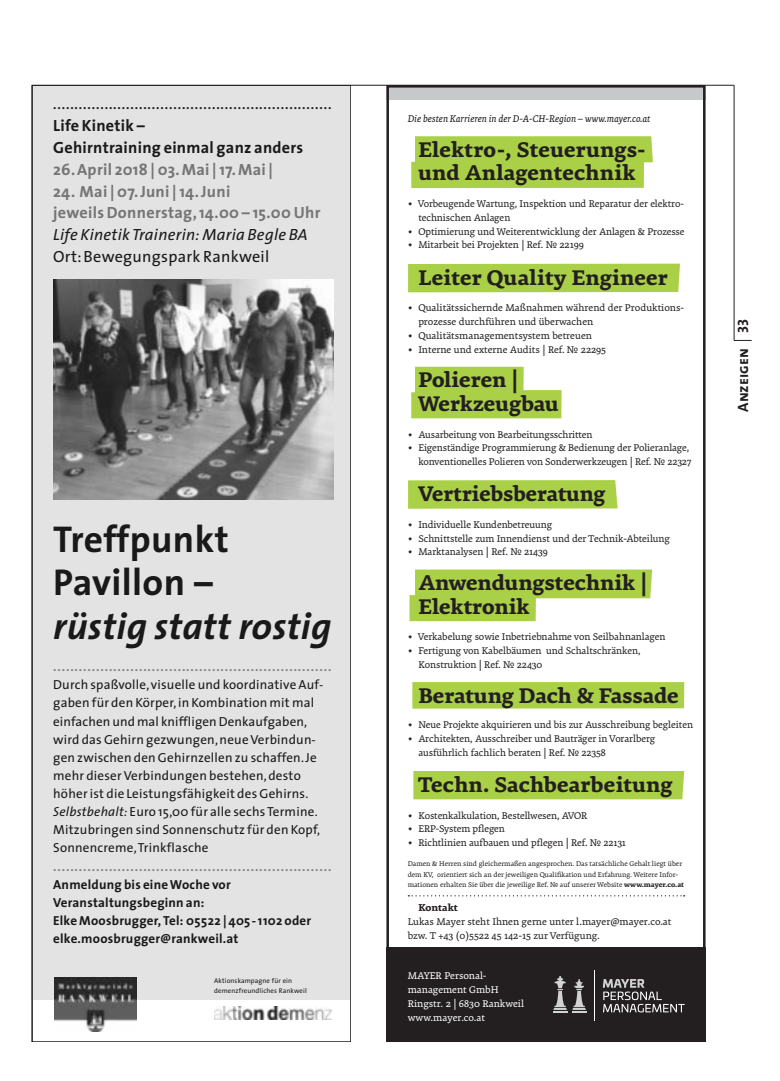
<style>
.page{position:relative;width:780px;height:1081px;background:#fff}
.page>*{position:absolute;margin:0;border:0;box-sizing:border-box;transform-origin:0 0}
.t1{font:700 37.5px/43.8px "The Sans";letter-spacing:.01em;color:#191919}
.t2{font:italic 700 37.5px "The Sans";letter-spacing:.01em;color:#191919}
.t3{font:700 22.5px/23.8px "Premiera";letter-spacing:.005em;color:#231f20}
.t4{font:700 16.25px/21.9px "The Sans";letter-spacing:.015em;color:#757575}
.t5{font:700 16.25px/21.9px "The Sans";letter-spacing:.015em;color:#191919}
.t6{font:italic 16.25px "The Sans";letter-spacing:.015em;color:#191919}
.t7{font:16.25px "The Sans";letter-spacing:.015em;color:#191919}
.t8{font:15px "The Mix Bold Caps";color:#231f20}
.t9{font:13.12px/18.1px "The Sans";letter-spacing:.015em;color:#191919}
.t10{font:700 13.12px/18.1px "The Sans";letter-spacing:.015em;color:#191919}
.t11{font:700 13.12px "The Sans";color:#818181}
.t12{font:10.62px/13.8px "Premiera";letter-spacing:-.005em;color:#231f20}
.t13{font:10.62px/13.8px "Premiera";color:#fff}
.t14{font:italic 10.62px "Premiera";letter-spacing:-.005em;color:#231f20}
.t15{font:700 10.62px "Premiera";letter-spacing:-.005em;color:#231f20}
.t16{font:7.5px/10.2px "Premiera";color:#231f20}
.t17{font:6.88px/10px "The Sans";letter-spacing:.02em;color:#191919}
.s1{font-style:italic}
.s2{font-weight:700}
</style>
<div class="page">
<div style="left:386px;top:947px;width:319px;height:95px;background:#231f20"></div>
<div style="left:408px;top:264px;width:272px;height:28px;background:#aad047"></div>
<div style="left:411px;top:136px;width:242px;height:52px;background:#aad047"></div>
<svg style="left:411px;top:367px;width:150px;height:51px;background:#b4d55e"></svg>
<svg style="left:409px;top:569px;width:243px;height:52px"></svg>
<svg style="left:408px;top:480px;width:209px;height:29px;background:#acd14b"></svg>
<div style="left:413px;top:771px;width:271px;height:28px;background:#aad047"></div>
<div style="left:412px;top:682px;width:272px;height:26px;background:#aad047"></div>
<svg style="left:408px;top:895px;width:276px;height:1px"></svg>
<svg style="left:553px;top:976px;width:33px;height:36px"></svg>
<hr style="left:594px;top:970px;width:1px;height:50px;background:#fff">
<svg style="left:602px;top:979px;width:82px;height:33px"></svg>
<div style="left:386px;top:85px;width:319px;height:14px;background:#c7c8ca"></div>
<div style="left:386px;top:85px;width:319px;height:957px;border:2px solid #231f20"></div>
<div style="left:32px;top:85px;width:319px;height:914px;background:#e3e3e3"></div>
<img style="left:54px;top:978px;width:82px;height:53px">
<img style="left:215px;top:1006px;width:116px;height:13px">
<img style="left:53px;top:280px;width:280px;height:220px">
<svg style="left:733px;top:340px;width:18px;height:1px"></svg>
<hr style="left:32px;top:85px;width:701px;height:1px;background:#231f20">
<hr style="left:733px;top:85px;width:1px;height:255px;background:#231f20">
<hr style="left:32px;top:85px;width:1px;height:957px;background:#231f20">
<p class="t10" style="left:53px;top:95px;width:280px">.................................................................</p>
<h3 class="t5" style="left:53px;top:114px;width:252px">Life Kinetik –<br>Gehirntraining einmal ganz anders</h3>
<h3 class="t4" style="left:53px;top:158px;width:221px">26. April 2018 | 03. Mai | 17. Mai |</h3>
<h3 class="t4" style="left:53px;top:180px;width:269px">24. Mai | 07. Juni | 14. Juni<br>jeweils Donnerstag, 14.00 – 15.00 Uhr</h3>
<h3 class="t6" style="left:53px;top:221px;width:256px">Life Kinetik Trainerin: Maria Begle BA</h3>
<h3 class="t7" style="left:53px;top:243px;width:218px">Ort: Bewegungspark Rankweil</h3>
<h1 class="t1" style="left:53px;top:516px;width:177px">Treffpunkt<br>Pavillon –</h1>
<h1 class="t2" style="left:53px;top:595px;width:279px">rüstig statt rostig</h1>
<p class="t11" style="left:53px;top:656px;width:280px">.................................................................</p>
<p class="t9" style="left:53px;top:675px;width:272px">Durch spaßvolle, visuelle und koordinative Auf - gaben für den Körper, in Kombination mit mal einfachen und mal kniffligen Denkaufgaben, wird das Gehirn gezwungen, neue Ver bindun&shy;gen zwischen den Gehirnzellen zu schaffen. Je mehr dieser Verbindungen bestehen, desto höher ist die Leistungsfähigkeit des Gehirns.<br><span class="s1">Selbstbehalt:</span> Euro 15,00 für alle sechs Termine.<br>Mitzubringen sind Sonnenschutz für den Kopf, Sonnencreme, Trinkflasche</p>
<p class="t11" style="left:53px;top:855px;width:280px">.................................................................</p>
<p class="t10" style="left:53px;top:875px;width:259px">Anmeldung bis eine Woche vor Veranstaltungsbeginn an:<br>Elke Moosbrugger, Tel: 05522 | 405-1102 oder elke.moosbrugger@rankweil.at</p>
<p class="t17" style="left:214px;top:975px;width:94px">Aktionskampagne für ein demenzfreundliches Rankweil</p>
<p class="t14" style="left:407px;top:112px;width:244px">Die besten Karrieren in der D-A-CH-Region – www.mayer.co.at</p>
<h2 class="t3" style="left:418px;top:137px;width:228px">Elektro-, Steuerungs&shy;und Anlagentechnik</h2>
<p class="t12" style="left:418px;top:197px;width:268px">Vorbeugende Wartung, Inspektion und Reparatur der elektro&shy;technischen Anlagen<br>Optimierung und Weiterentwicklung der Anlagen &amp; Prozesse Mitarbeit bei Projekten | Ref. № 22199</p>
<h2 class="t3" style="left:418px;top:265px;width:251px">Leiter Quality Engineer</h2>
<p class="t12" style="left:418px;top:301px;width:267px">Qualitätssichernde Maßnahmen während der Produktions&shy;prozesse durchführen und überwachen Qualitätsmanagementsystem betreuen<br>Interne und externe Audits | Ref. № 22295</p>
<h2 class="t3" style="left:418px;top:368px;width:142px">Polieren |<br>Werkzeugbau</h2>
<p class="t12" style="left:418px;top:427px;width:275px">Ausarbeitung von Bearbeitungsschritten<br>Eigenständige Programmierung &amp; Bedienung der Polieranlage, konventionelles Polieren von Sonderwerkzeugen | Ref. № 22327</p>
<h2 class="t3" style="left:418px;top:482px;width:189px">Vertriebsberatung</h2>
<p class="t12" style="left:418px;top:517px;width:253px">Individuelle Kundenbetreuung<br>Schnittstelle zum Innendienst und der Technik-Abteilung<br>Marktanalysen | Ref. № 21439</p>
<h2 class="t3" style="left:418px;top:571px;width:231px">Anwendungstechnik |<br>Elektronik</h2>
<p class="t12" style="left:418px;top:630px;width:249px">Verkabelung sowie Inbetriebnahme von Seilbahnanlagen<br>Fertigung von Kabelbäumen und Schaltschränken,<br>Konstruktion | Ref. № 22430</p>
<h2 class="t3" style="left:418px;top:683px;width:262px">Beratung Dach &amp; Fassade</h2>
<p class="t12" style="left:418px;top:718px;width:276px">Neue Projekte akquirieren und bis zur Ausschreibung begleiten<br>Architekten, Ausschreiber und Bauträger in Vorarlberg ausführlich fachlich beraten | Ref. № 22358</p>
<h2 class="t3" style="left:418px;top:773px;width:256px">Techn. Sachbearbeitung</h2>
<p class="t12" style="left:418px;top:808px;width:209px">Kostenkalkulation, Bestellwesen, AVOR<br>ERP-System pflegen<br>Richtlinien aufbauen und pflegen | Ref. № 22131</p>
<p class="t16" style="left:407px;top:859px;width:278px">Damen &amp; Herren sind gleichermaßen angesprochen. Das tatsächliche Gehalt liegt über dem KV, orientiert sich an der jeweiligen Qualifikation und Erfahrung. Weitere Infor&shy;mationen erhalten Sie über die jeweilige Ref. № auf unserer Website <span class="s2">www.mayer.co.at</span></p>
<p class="t15" style="left:418px;top:901px;width:41px">Kontakt</p>
<p class="t12" style="left:407px;top:915px;width:265px">Lukas Mayer steht Ihnen gerne unter l.mayer@mayer.co.at bzw. T +43 (0)5522 45 142-15 zur Verfügung.</p>
<p class="t13" style="left:407px;top:969px;width:118px">MAYER Personal&shy;management GmbH<br>Ringstr. 2 | 6830 Rankweil www.mayer.co.at</p>
<h3 class="t8" style="left:730px;top:412px;width:94px;rotate:-90deg">Anzeigen 33</h3>
</div>
